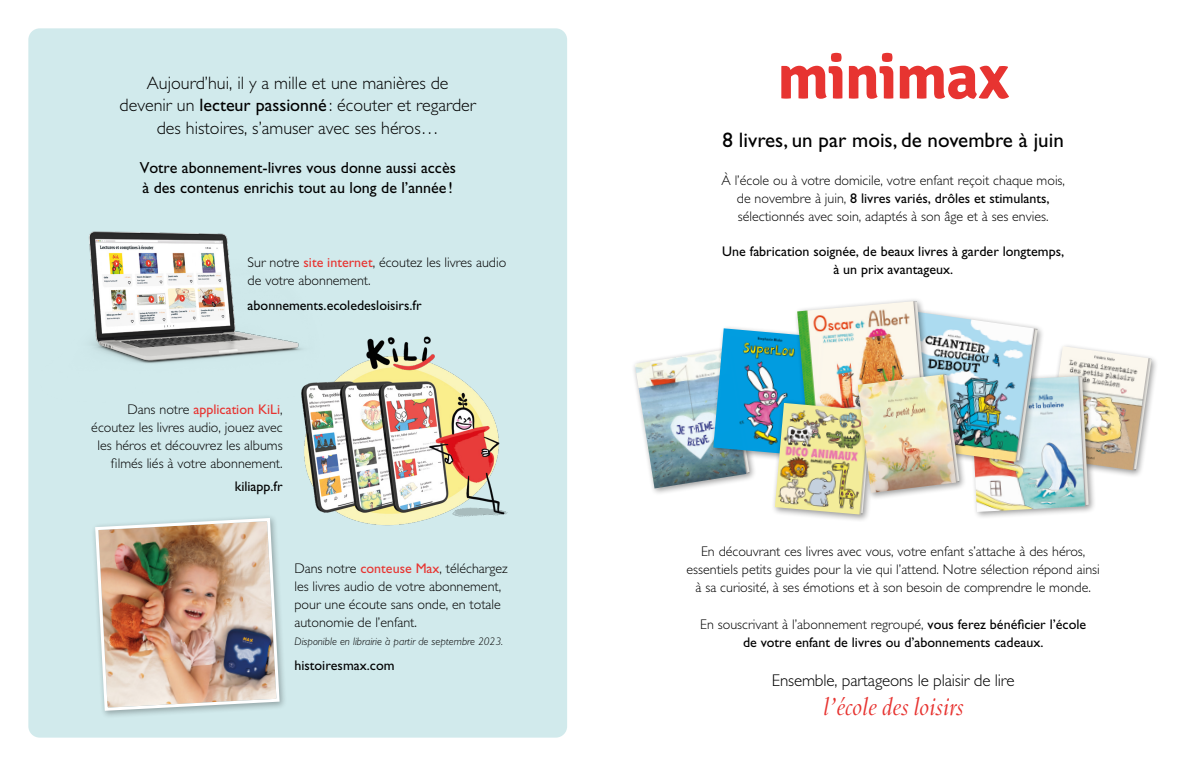
<style>
.page{position:relative;width:1191px;height:766px;background:#fff}
.page>*{position:absolute;margin:0;border:0;box-sizing:border-box;transform-origin:0 0}
.t1{font:700 64px "Signika";letter-spacing:-.02em;color:#e73431}
.t2{font:italic 27px "Bembo Std";letter-spacing:-.005em;color:#e73431;scale:.95 1}
.t3{font:21px "Gill Sans Std";color:#000}
.t4{font:300 18px/22.5px "Gill Sans Std";color:#000;text-align:center}
.t5{font:300 17px "Gill Sans Std";letter-spacing:-.01em;color:#000}
.t6{font:16px/20px "Gill Sans Std";color:#000}
.t7{font:300 14px/18px "Gill Sans Std";color:#000;text-align:center}
.t8{font:14px/18px "Gill Sans Std";color:#000;text-align:center}
.t9{font:italic 300 11px "Gill Sans Std";color:#000}
.s1{font-weight:400}
.s2{font-weight:400;color:#e73431}
.s3{font-weight:300}
</style>
<div class="page">
<div style="left:28px;top:28px;width:539px;height:709px;background:#d1eaec;border-radius:11px"></div>
<div style="left:91px;top:514px;width:196px;height:204px;background:#000;opacity:.3"></div>
<img style="left:94px;top:516px;width:187px;height:196px">
<div style="left:1043px;top:342px;width:116px;height:136px;background:#000;opacity:.4"></div>
<img style="left:1047px;top:346px;width:104px;height:124px">
<div style="left:966px;top:372px;width:130px;height:147px;background:#000;opacity:.4"></div>
<img style="left:970px;top:376px;width:118px;height:135px">
<div style="left:631px;top:345px;width:126px;height:151px;background:#000;opacity:.4"></div>
<img style="left:635px;top:348px;width:114px;height:140px">
<div style="left:709px;top:324px;width:121px;height:139px;background:#000;opacity:.4"></div>
<img style="left:713px;top:328px;width:80px;height:128px">
<div style="left:894px;top:308px;width:151px;height:161px;background:#000;opacity:.4"></div>
<img style="left:934px;top:312px;width:103px;height:150px">
<div style="left:793px;top:297px;width:141px;height:139px;background:#000;opacity:.4"></div>
<img style="left:797px;top:301px;width:130px;height:98px">
<div style="left:771px;top:399px;width:108px;height:123px;background:#000;opacity:.4"></div>
<img style="left:775px;top:403px;width:96px;height:111px">
<div style="left:854px;top:370px;width:113px;height:130px;background:#000;opacity:.4"></div>
<img style="left:857px;top:374px;width:102px;height:119px">
<img style="left:89px;top:231px;width:214px;height:133px">
<img style="left:294px;top:351px;width:213px;height:175px">
<img style="left:305px;top:336px;width:195px;height:43px">
<p class="t4" style="left:120px;top:72px;width:358px">Aujourd’hui, il y a mille et une manières de devenir un <span class="s1">lecteur passionné</span> : écouter et regarder des histoires, s’amuser avec ses héros…</p>
<p class="t6" style="left:140px;top:158px;width:318px">Votre abonnement-livres vous donne aussi accès à des contenus enrichis tout au long de l’année !</p>
<p class="t7" style="left:248px;top:253px;width:260px;text-align:left">Sur notre <span class="s2">site internet</span>, écoutez les livres audio de votre abonnement.</p>
<p class="t8" style="left:248px;top:296px;width:175px">abonnements.ecoledesloisirs.fr</p>
<p class="t7" style="left:91px;top:400px;width:193px;text-align:right">Dans notre <span class="s2">application KiLi</span>, écoutez les livres audio, jouez avec les héros et découvrez les albums filmés liés à votre abonnement.</p>
<p class="t8" style="left:235px;top:477px;width:49px">kiliapp.fr</p>
<p class="t7" style="left:294px;top:559px;width:215px;text-align:left">Dans notre <span class="s2">conteuse Max</span>, téléchargez les livres audio de votre abonnement, pour une écoute sans onde, en totale autonomie de l’enfant.</p>
<p class="t9" style="left:294px;top:635px;width:210px">Disponible en librairie à partir de septembre 2023.</p>
<p class="t8" style="left:294px;top:656px;width:102px">histoiresmax.com</p>
<h1 class="t1" style="left:777px;top:31px;width:233px">minimax</h1>
<h3 class="t3" style="left:722px;top:128px;width:343px">8 livres, un par mois, de novembre à juin</h3>
<p class="t7" style="left:721px;top:172px;width:345px">À l’école ou à votre domicile, votre enfant reçoit chaque mois, de novembre à juin, <span class="s1">8 livres variés, drôles et stimulants, </span>sélectionnés avec soin, adaptés à son âge et à ses envies.</p>
<p class="t8" style="left:722px;top:243px;width:343px">Une fabrication soignée, de beaux livres à garder longtemps, à un prix avantageux.</p>
<p class="t7" style="left:686px;top:542px;width:415px">En découvrant ces livres avec vous, votre enfant s’attache à des héros, essentiels petits guides pour la vie qui l’attend. Notre sélection répond ainsi à sa curiosité, à ses émotions et à son besoin de comprendre le monde.</p>
<p class="t8" style="left:700px;top:615px;width:387px"><span class="s3">En souscrivant à l’abonnement regroupé,</span> vous ferez bénéficier l’école de votre enfant de livres ou d’abonnements cadeaux.</p>
<p class="t5" style="left:772px;top:670px;width:244px">Ensemble, partageons le plaisir de lire</p>
<h2 class="t2" style="left:823px;top:690px;width:149px">l’école des loisirs</h2>
</div>
